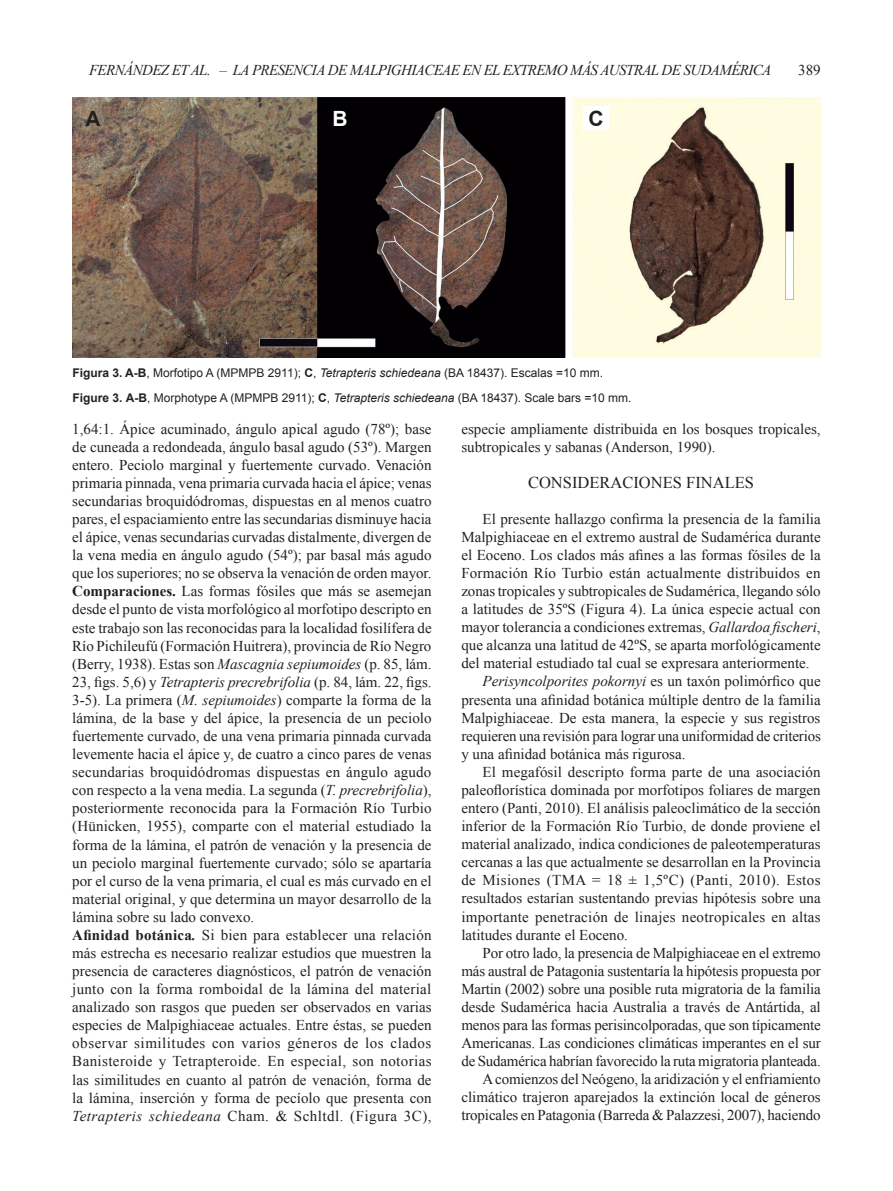
<style>
.page{position:relative;width:893px;height:1191px;background:#fff}
.page>*{position:absolute;margin:0;border:0;box-sizing:border-box;transform-origin:0 0}
.REFERENCIAS{font:700 21px "Arial";color:#231f20}
.REFERENCIAS-2{font:700 21px "Arial";color:#fff}
.SUBTITULO{font:16.5px "Times New Roman";color:#231f20}
.CORPO_DO_TEXTO{font:15px/18.1px "Times New Roman";color:#231f20;text-align:justify}
.t1{font:italic 15px "Times New Roman";letter-spacing:-.04em;color:#231f20}
.TEXTOS_FIGURAS{font:12px "Arial";color:#231f20}
.s1{font-weight:700}
.s2{font-style:italic}
.s3{font-weight:700;font-style:italic}
</style>
<div class="page">
<img style="left:72px;top:98px;width:749px;height:260px">
<div style="left:583px;top:106px;width:26px;height:24px;background:#fff"></div>
<p class="t1" style="left:89px;top:59px;width:684px">FERNÁNDEZ ET AL. – LA PRESENCIA DE MALPIGHIACEAE EN EL EXTREMO MÁS AUSTRAL DE SUDAMÉRICA</p>
<p class="CORPO_DO_TEXTO" style="left:798px;top:61px;width:24px">389</p>
<p class="REFERENCIAS" style="left:86px;top:105px;width:17px">A</p>
<p class="REFERENCIAS-2" style="left:333px;top:105px;width:17px">B</p>
<p class="REFERENCIAS" style="left:589px;top:105px;width:17px">C</p>
<p class="TEXTOS_FIGURAS" style="left:72px;top:365px;width:532px"><span class="s1">Figura 3. A-B</span>, Morfotipo A (MPMPB 2911); <span class="s1">C</span>, <span class="s2">Tetrapteris schiedeana</span> (BA 18437). Escalas =10 mm.</p>
<p class="TEXTOS_FIGURAS" style="left:72px;top:390px;width:561px"><span class="s1">Figure 3. A-B</span>, Morphotype A (MPMPB 2911); <span class="s1">C</span>, <span class="s2">Tetrapteris schiedeana</span> (BA 18437). Scale bars =10 mm.</p>
<p class="CORPO_DO_TEXTO" style="left:72px;top:419px;width:361px">1,64:1. Ápice acuminado, ángulo apical agudo (78º); base de cuneada a redondeada, ángulo basal agudo (53º). Margen entero. Peciolo marginal y fuertemente curvado. Venación primaria pinnada, vena primaria curvada hacia el ápice; venas secundarias broquidódromas, dispuestas en al menos cuatro pares, el espaciamiento entre las secundarias disminuye hacia el ápice, venas secundarias curvadas distalmente, divergen de la vena media en ángulo agudo (54º); par basal más agudo que los superiores; no se observa la venación de orden mayor.</p>
<p class="CORPO_DO_TEXTO" style="left:72px;top:582px;width:361px"><span class="s1">Comparaciones.</span> Las formas fósiles que más se asemejan desde el punto de vista morfológico al morfotipo descripto en este trabajo son las reconocidas para la localidad fosilífera de Río Pichileufú (Formación Huitrera), provincia de Río Negro (Berry, 1938). Estas son <span class="s2">Mascagnia sepiumoides</span> (p. 85, lám.<br>23, figs. 5,6) y <span class="s2">Tetrapteris precrebrifolia</span> (p. 84, lám. 22, figs.<br>3-5). La primera (<span class="s2">M. sepiumoides</span>) comparte la forma de la lámina, de la base y del ápice, la presencia de un peciolo fuertemente curvado, de una vena primaria pinnada curvada levemente hacia el ápice y, de cuatro a cinco pares de venas secundarias broquidódromas dispuestas en ángulo agudo con respecto a la vena media. La segunda (<span class="s2">T. precrebrifolia</span>), posteriormente reconocida para la Formación Río Turbio (Hünicken, 1955), comparte con el material estudiado la forma de la lámina, el patrón de venación y la presencia de un peciolo marginal fuertemente curvado; sólo se apartaría por el curso de la vena primaria, el cual es más curvado en el material original, y que determina un mayor desarrollo de la lámina sobre su lado convexo.</p>
<p class="CORPO_DO_TEXTO" style="left:72px;top:925px;width:361px"><span class="s1">Afinidad botánica</span><span class="s3">.</span> Si bien para establecer una relación más estrecha es necesario realizar estudios que muestren la presencia de caracteres diagnósticos, el patrón de venación junto con la forma romboidal de la lámina del material analizado son rasgos que pueden ser observados en varias especies de Malpighiaceae actuales. Entre éstas, se pueden observar similitudes con varios géneros de los clados Banisteroide y Tetrapteroide. En especial, son notorias las similitudes en cuanto al patrón de venación, forma de la lámina, inserción y forma de pecíolo que presenta con <span class="s2">Tetrapteris schiedeana</span> Cham. &amp; Schltdl. (Figura 3C),</p>
<p class="CORPO_DO_TEXTO" style="left:461px;top:419px;width:361px">especie ampliamente distribuida en los bosques tropicales, subtropicales y sabanas (Anderson, 1990).</p>
<p class="SUBTITULO" style="left:528px;top:471px;width:227px">CONSIDERACIONES FINALES</p>
<p class="CORPO_DO_TEXTO" style="left:461px;top:509px;width:361px;text-indent:21px">El presente hallazgo confirma la presencia de la familia Malpighiaceae en el extremo austral de Sudamérica durante el Eoceno. Los clados más afines a las formas fósiles de la Formación Río Turbio están actualmente distribuidos en zonas tropicales y subtropicales de Sudamérica, llegando sólo a latitudes de 35ºS (Figura 4). La única especie actual con mayor tolerancia a condiciones extremas, <span class="s2">Gallardoa fischeri</span>, que alcanza una latitud de 42ºS, se aparta morfológicamente del material estudiado tal cual se expresara anteriormente.</p>
<p class="CORPO_DO_TEXTO" style="left:461px;top:672px;width:361px;text-indent:21px"><span class="s2">Perisyncolporites pokornyi</span> es un taxón polimórfico que presenta una afinidad botánica múltiple dentro de la familia Malpighiaceae. De esta manera, la especie y sus registros requieren una revisión para lograr una uniformidad de criterios y una afinidad botánica más rigurosa.</p>
<p class="CORPO_DO_TEXTO" style="left:461px;top:762px;width:361px;text-indent:21px">El megafósil descripto forma parte de una asociación paleoflorística dominada por morfotipos foliares de margen entero (Panti, 2010). El análisis paleoclimático de la sección inferior de la Formación Río Turbio, de donde proviene el material analizado, indica condiciones de paleotemperaturas cercanas a las que actualmente se desarrollan en la Provincia de Misiones (TMA = 18 ± 1,5ºC) (Panti, 2010). Estos resultados estarían sustentando previas hipótesis sobre una importante penetración de linajes neotropicales en altas latitudes durante el Eoceno.</p>
<p class="CORPO_DO_TEXTO" style="left:461px;top:943px;width:361px;text-indent:21px">Por otro lado, la presencia de Malpighiaceae en el extremo más austral de Patagonia sustentaría la hipótesis propuesta por Martin (2002) sobre una posible ruta migratoria de la familia desde Sudamérica hacia Australia a través de Antártida, al menos para las formas perisincolporadas, que son típicamente Americanas. Las condiciones climáticas imperantes en el sur de Sudamérica habrían favorecido la ruta migratoria planteada.</p>
<p class="CORPO_DO_TEXTO" style="left:461px;top:1070px;width:361px;text-indent:21px">A comienzos del Neógeno, la aridización y el enfriamiento climático trajeron aparejados la extinción local de géneros tropicales en Patagonia (Barreda &amp; Palazzesi, 2007), haciendo</p>
</div>
